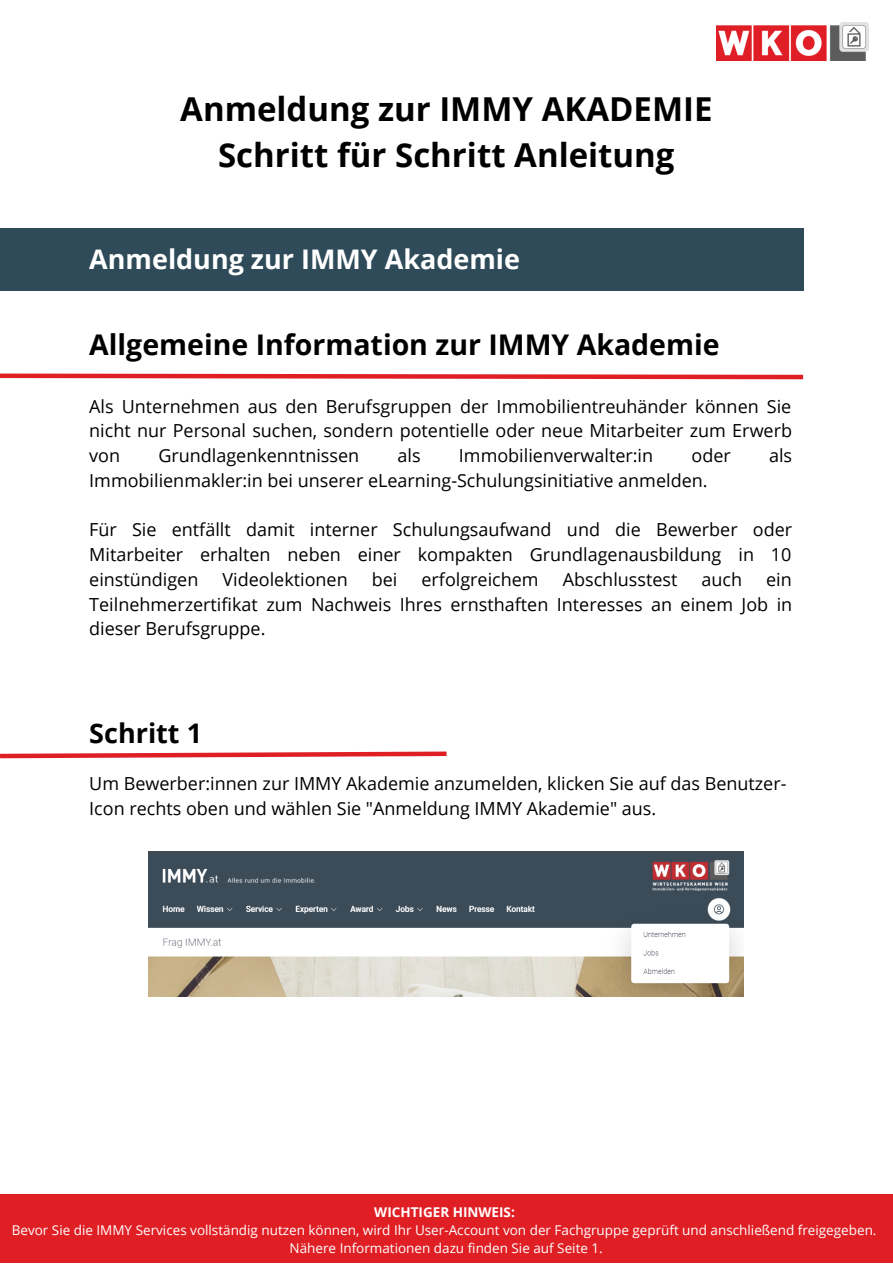
<style>
.page{position:relative;width:893px;height:1264px;background:#fff}
.page>*{position:absolute;margin:0;border:0;box-sizing:border-box;transform-origin:0 0}
.t1{font:700 33px "Open Sans";color:#000}
.t2{font:700 28.5px "Open Sans";color:#000}
.t3{font:700 27px "Open Sans";color:#fff}
.t4{font:700 27px "Open Sans";color:#000}
.t5{font:18px/24.8px "Open Sans";color:#000;text-align:justify}
.t6{font:13.5px "Open Sans";color:#fff}
.t7{font:700 13.5px "Open Sans";color:#fff}
</style>
<div class="page">
<div style="left:0;top:228px;width:803px;height:63px;background:#2f4b59"></div>
<img style="left:716px;top:23px;width:152px;height:38px">
<div style="left:0;top:1194px;width:892px;height:68px;background:#e01f25"></div>
<svg style="left:0;top:373px;width:804px;height:7px"></svg>
<svg style="left:0;top:751px;width:447px;height:8px"></svg>
<img style="left:149px;top:851px;width:594px;height:145px">
<p class="t1" style="left:180px;top:86px;width:533px">Anmeldung zur IMMY AKADEMIE</p>
<p class="t1" style="left:218px;top:132px;width:458px">Schritt für Schritt Anleitung</p>
<p class="t3" style="left:89px;top:240px;width:432px">Anmeldung zur IMMY Akademie</p>
<p class="t2" style="left:89px;top:325px;width:631px">Allgemeine Information zur IMMY Akademie</p>
<p class="t5" style="left:89px;top:393px;width:704px">Als Unternehmen aus den Berufsgruppen der Immobilientreuhänder können Sie nicht nur Personal suchen, sondern potentielle oder neue Mitarbeiter zum Erwerb von</p>
<p class="t5" style="left:158px;top:443px;width:202px">Grundlagenkenntnissen</p>
<p class="t5" style="left:397px;top:443px;width:25px">als</p>
<p class="t5" style="left:459px;top:443px;width:196px">Immobilienverwalter:in</p>
<p class="t5" style="left:691px;top:443px;width:41px">oder</p>
<p class="t5" style="left:769px;top:443px;width:25px">als</p>
<p class="t5" style="left:89px;top:467px;width:619px">Immobilienmakler:in bei unserer eLearning-Schulungsinitiative anmelden.</p>
<p class="t5" style="left:89px;top:517px;width:704px">Für Sie entfällt damit interner Schulungsaufwand und die Bewerber oder Mitarbeiter erhalten neben einer kompakten Grundlagenausbildung in 10 einstündigen</p>
<p class="t5" style="left:222px;top:566px;width:127px">Videolektionen</p>
<p class="t5" style="left:372px;top:566px;width:27px">bei</p>
<p class="t5" style="left:421px;top:566px;width:119px">erfolgreichem</p>
<p class="t5" style="left:562px;top:566px;width:116px">Abschlusstest</p>
<p class="t5" style="left:701px;top:566px;width:42px">auch</p>
<p class="t5" style="left:89px;top:566px;width:704px;text-indent:676px">ein Teilnehmerzertifikat zum Nachweis Ihres ernsthaften Interesses an einem Job in dieser Berufsgruppe.</p>
<p class="t4" style="left:89px;top:714px;width:114px">Schritt 1</p>
<p class="t5" style="left:89px;top:770px;width:698px">Um Bewerber:innen zur IMMY Akademie anzumelden, klicken Sie auf das Benutzer-<br>Icon rechts oben und wählen Sie "Anmeldung IMMY Akademie" aus.</p>
<p class="t7" style="left:374px;top:1202px;width:142px">WICHTIGER HINWEIS:</p>
<p class="t6" style="left:12px;top:1220px;width:866px">Bevor Sie die IMMY Services vollständig nutzen können, wird Ihr User-Account von der Fachgruppe geprüft und anschließend freigegeben.</p>
<p class="t6" style="left:289px;top:1238px;width:315px">Nähere Informationen dazu finden Sie auf Seite 1.</p>
</div>
